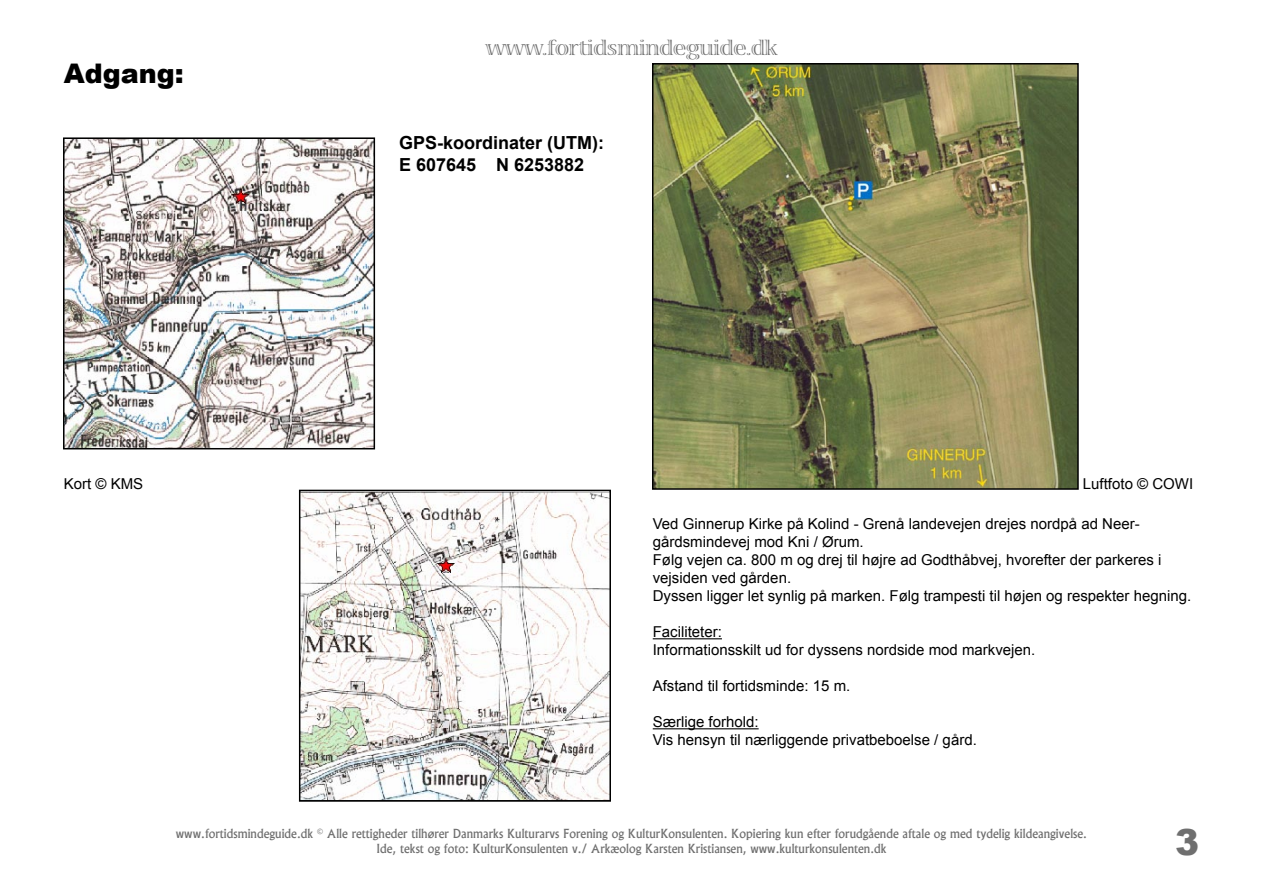
<style>
.page{position:relative;width:1263px;height:893px;background:#fff}
.page>*{position:absolute;margin:0;border:0;box-sizing:border-box;transform-origin:0 0}
.t1{font:900 36px "Arial";color:#6f6f6f}
.t2{font:900 27px "Arial";color:#000}
.t3{font:21px "Viva Std";color:#6f6f6f}
.t4{font:700 18px "Arial";color:#000}
.t5{font:15px/18px "Arial";color:#000}
.t6{font:12px "Alaska";color:#6f6f6f}
</style>
<div class="page">
<img style="left:302px;top:493px;width:306px;height:306px">
<div style="left:299px;top:490px;width:312px;height:312px;border:2px solid #000"></div>
<img style="left:66px;top:140px;width:306px;height:306px">
<div style="left:63px;top:137px;width:312px;height:312px;border:2px solid #000"></div>
<img style="left:655px;top:66px;width:421px;height:421px">
<div style="left:652px;top:63px;width:427px;height:427px;border:2px solid #000"></div>
<hr style="left:653px;top:638px;width:69px;height:1px;background:#000">
<hr style="left:653px;top:728px;width:106px;height:1px;background:#000">
<p class="t2" style="left:64px;top:54px;width:122px">Adgang:</p>
<p class="t3" style="left:486px;top:37px;width:293px">www.fortidsmindeguide.dk</p>
<p class="t4" style="left:399px;top:131px;width:207px">GPS-koordinater (UTM):</p>
<p class="t4" style="left:399px;top:153px;width:187px">E 607645 N 6253882</p>
<p class="t5" style="left:64px;top:475px;width:81px">Kort © KMS</p>
<p class="t5" style="left:1083px;top:475px;width:112px">Luftfoto © COWI</p>
<p class="t5" style="left:653px;top:515px;width:488px">Ved Ginnerup Kirke på Kolind - Grenå landevejen drejes nordpå ad Neer&shy;gårdsmindevej mod Kni / Ørum.</p>
<p class="t5" style="left:653px;top:551px;width:510px">Følg vejen ca. 800 m og drej til højre ad Godthåbvej, hvorefter der parkeres i vejsiden ved gården.</p>
<p class="t5" style="left:653px;top:587px;width:540px">Dyssen ligger let synlig på marken. Følg trampesti til højen og respekter hegning.</p>
<p class="t5" style="left:653px;top:623px;width:71px">Faciliteter:</p>
<p class="t5" style="left:653px;top:641px;width:384px">Informationsskilt ud for dyssens nordside mod markvejen.</p>
<p class="t5" style="left:653px;top:677px;width:199px">Afstand til fortidsminde: 15 m.</p>
<p class="t5" style="left:653px;top:713px;width:107px">Særlige forhold:</p>
<p class="t5" style="left:653px;top:731px;width:326px">Vis hensyn til nærliggende privatbeboelse / gård.</p>
<p class="t6" style="left:176px;top:826px;width:913px">www.fortidsmindeguide.dk © Alle rettigheder tilhører Danmarks Kulturarvs Forening og KulturKonsulenten. Kopiering kun efter forudgående aftale og med tydelig kildeangivelse.</p>
<p class="t6" style="left:376px;top:841px;width:512px">Ide, tekst og foto: KulturKonsulenten v./ Arkæolog Karsten Kristiansen, www.kulturkonsulenten.dk</p>
<p class="t1" style="left:1175px;top:816px;width:26px">3</p>
</div>
